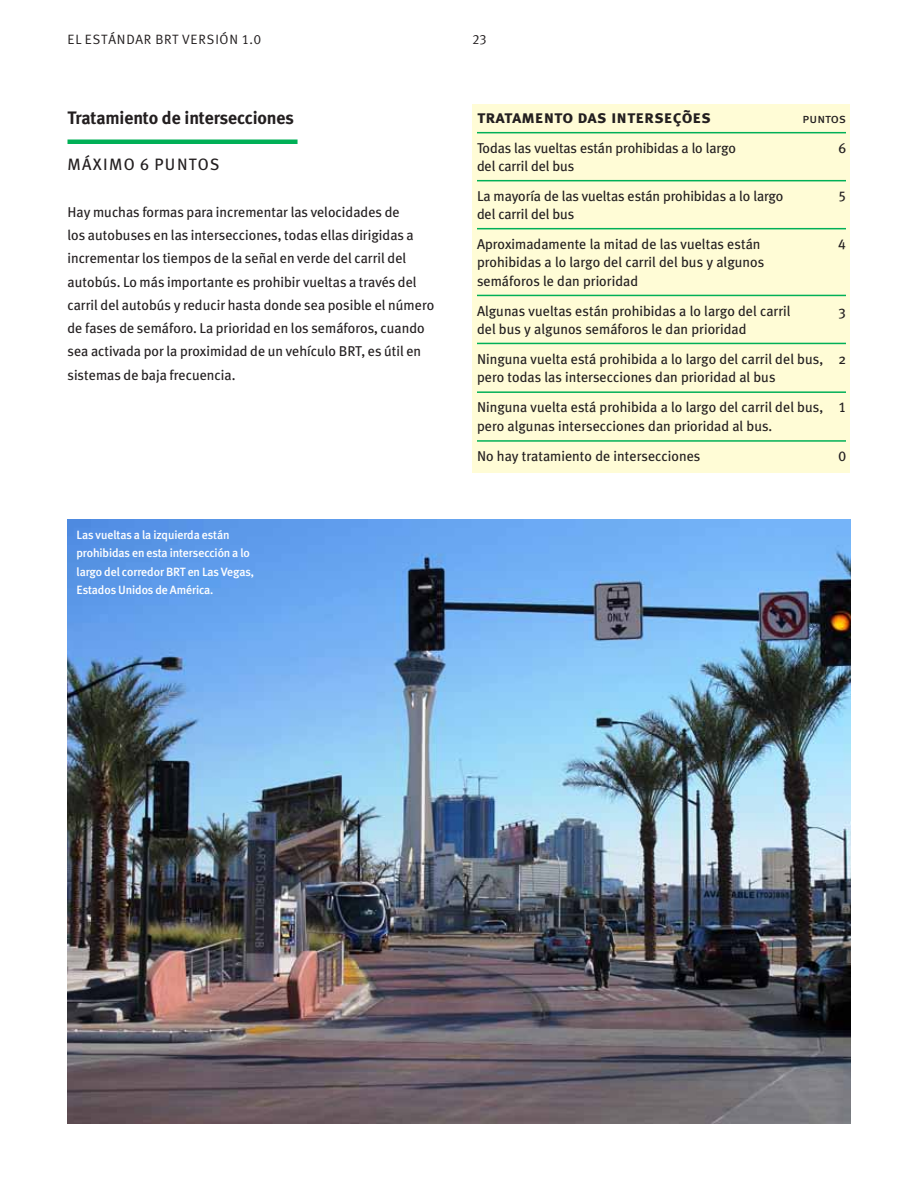
<style>
.page{position:relative;width:918px;height:1188px;background:#fff}
.page>*{position:absolute;margin:0;border:0;box-sizing:border-box;transform-origin:0 0}
.t1{font:700 18px "Meta Plus";letter-spacing:-.01em;color:#231f20}
.t2{font:18px "Meta Plus Bold Caps";color:#231f20}
.t3{font:16.5px "Meta Plus Book Caps";letter-spacing:.075em;color:#231f20}
.t4{font:14.25px/23.2px "Meta Plus";color:#231f20}
.t5{font:14.25px "Meta Plus Book Caps";color:#231f20}
.t6{font:13.5px "Meta Plus Normal Caps";letter-spacing:.05em;color:#231f20}
.t7{font:13.5px "Meta Plus Book Caps";letter-spacing:-.005em;color:#231f20}
.t8{font:500 12px/18.3px "Meta Plus";letter-spacing:-.01em;color:#fff}
.s1{font-family:"Meta Plus Book Caps"}
</style>
<div class="page">
<hr style="left:68px;top:140px;width:230px;height:4px;background:#00b057">
<img style="left:68px;top:519px;width:782px;height:604px">
<div style="left:472px;top:104px;width:378px;height:368px;background:#fffcd6"></div>
<hr style="left:477px;top:132px;width:369px;height:1px;background:#00b057">
<hr style="left:477px;top:180px;width:369px;height:1px;background:#00b057">
<hr style="left:477px;top:228px;width:369px;height:1px;background:#00b057">
<hr style="left:477px;top:295px;width:369px;height:1px;background:#00b057">
<hr style="left:477px;top:343px;width:369px;height:1px;background:#00b057">
<hr style="left:477px;top:391px;width:369px;height:2px;background:#00b057">
<hr style="left:477px;top:440px;width:369px;height:2px;background:#00b057">
<p class="t6" style="left:68px;top:31px;width:195px">EL ESTÁNDAR BRT VE RSIÓN 1.0</p>
<p class="t6" style="left:472px;top:31px;width:16px">23</p>
<p class="t1" style="left:68px;top:107px;width:228px">Tratamiento de intersecciones</p>
<p class="t3" style="left:68px;top:155px;width:153px">MÁXIMO 6 PUNTOS</p>
<p class="t4" style="left:68px;top:200px;width:368px">Hay muchas formas para incrementar las velocidades de<br>los autobuses en las intersecciones, todas ellas dirigidas a incrementar los tiempos de la señal en verde del carril del autobús. Lo más importante es prohibir vueltas a través del carril del autobús y reducir hasta donde sea posible el número de fases de semáforo. La prioridad en los semáforos, cuando sea activada por la proximidad de un vehículo BRT, es útil en sistemas de baja frecuencia.</p>
<p class="t8" style="left:76px;top:525px;width:179px">Las vueltas a la izquierda están prohibidas en esta intersección a lo largo del corredor BRT en Las Vegas,<br>Estados Unidos de América.</p>
<p class="t2" style="left:477px;top:106px;width:236px">tratamento das interseções</p>
<p class="t7" style="left:803px;top:110px;width:45px">puntos</p>
<p class="t4" style="left:477px;top:136px;width:261px">Todas las vueltas están prohibidas a lo largo</p>
<p class="t5" style="left:838px;top:140px;width:9px">6</p>
<p class="t4" style="left:477px;top:151px;width:308px;line-height:30px">del carril del bus<br>La mayoría de las vueltas están prohibidas a lo largo</p>
<p class="t5" style="left:838px;top:188px;width:9px">5</p>
<p class="t4" style="left:477px;top:199px;width:285px;line-height:30px">del carril del bus<br>Aproximadamente la mitad de las vueltas están</p>
<p class="t5" style="left:838px;top:236px;width:9px">4</p>
<p class="t4" style="left:477px;top:252px;width:289px;line-height:18.8px">prohibidas a lo largo del carril del bus y algunos semáforos le dan prioridad</p>
<p class="t4" style="left:477px;top:299px;width:315px">Algunas vueltas están prohibidas a lo largo del carril</p>
<p class="t4" style="left:838px;top:299px;width:9px">3</p>
<p class="t4" style="left:477px;top:314px;width:371px;line-height:30px">del bus y algunos semáforos le dan prioridad<br>Ninguna vuelta está prohibida a lo largo del carril del bus, 2</p>
<p class="t4" style="left:477px;top:362px;width:371px;line-height:30px">pero todas las intersecciones dan prioridad al bus<br>Ninguna vuelta está prohibida a lo largo del carril del bus, <span class="s1">1</span></p>
<p class="t4" style="left:477px;top:411px;width:297px;line-height:30px">pero algunas intersecciones dan prioridad al bus.<br>No hay tratamiento de intersecciones</p>
<p class="t5" style="left:838px;top:448px;width:9px">0</p>
</div>
